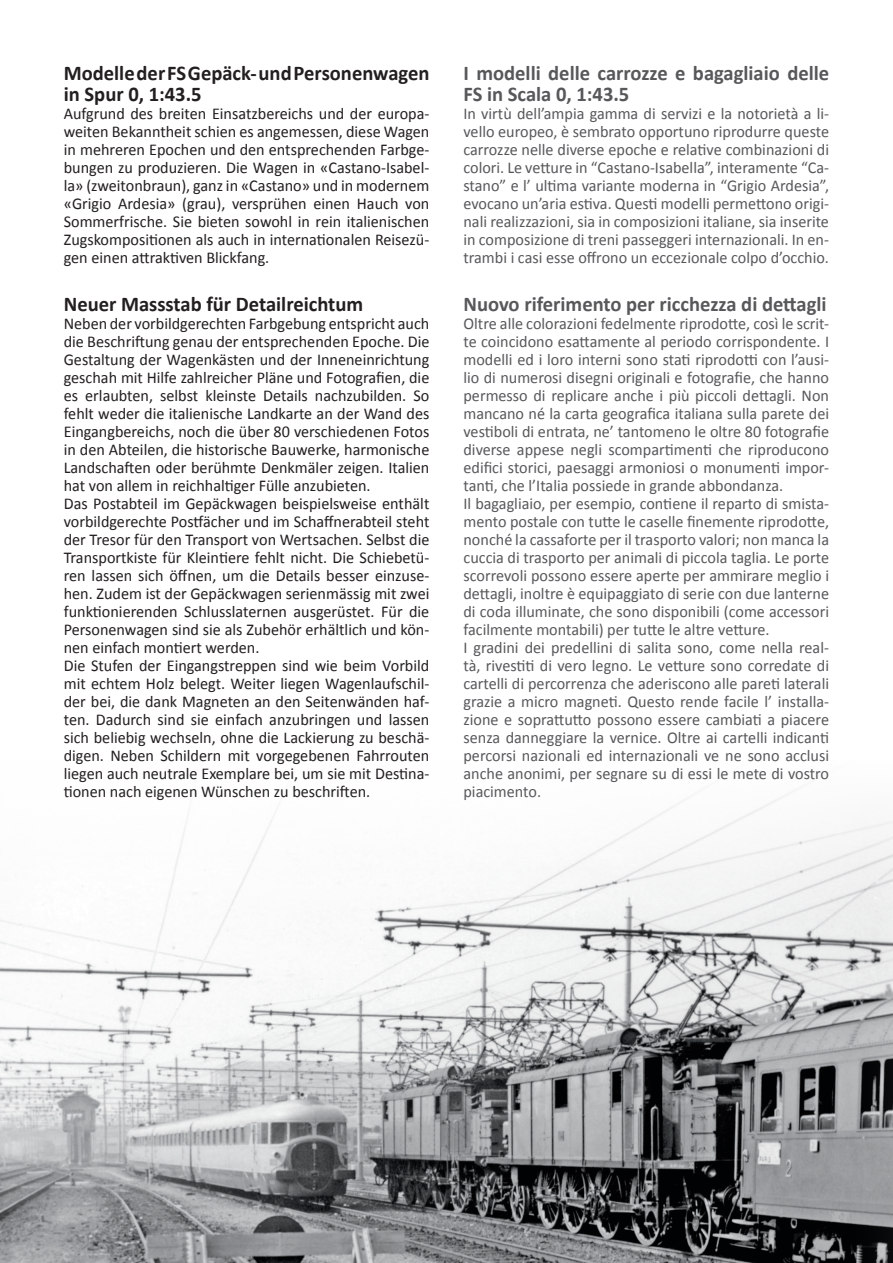
<style>
.page{position:relative;width:893px;height:1263px;background:#fff}
.page>*{position:absolute;margin:0;border:0;box-sizing:border-box;transform-origin:0 0}
.t1{font:700 21px/21px "Calibri";color:#57585a}
.t2{font:700 21px/21px "Calibri";color:#231f20}
.t3{font:16.5px/18px "Calibri";color:#57585a;text-align:justify}
.t4{font:16.5px/18px "Calibri";color:#231f20;text-align:justify}
</style>
<div class="page">
<img style="left:0;top:791px;width:893px;height:472px">
<p class="t2" style="left:64px;top:62px;width:367px">Modelle der FS Gepäck- und Personenwagen in Spur 0, 1:43.5</p>
<p class="t4" style="left:64px;top:104px;width:367px">Aufgrund des breiten Einsatzbereichs und der europa&shy;weiten Bekanntheit schien es angemessen, diese Wagen in mehreren Epochen und den entsprechenden Farbge&shy;bungen zu produzieren. Die Wagen in «Castano-Isabel&shy;la» (zweitonbraun), ganz in «Castano» und in modernem «Grigio Ardesia» (grau), versprühen einen Hauch von Sommerfrische. Sie bieten sowohl in rein italienischen Zugskompositionen als auch in internationalen Reisezü&shy;gen einen attraktiven Blickfang.</p>
<p class="t2" style="left:64px;top:293px;width:301px">Neuer Massstab für Detailreichtum</p>
<p class="t4" style="left:64px;top:314px;width:367px;text-align:left">Neben der vorbildgerechten Farbgebung entspricht auch die Beschriftung genau der entsprechenden Epoche. Die Gestaltung der Wagenkästen und der Inneneinrichtung geschah mit Hilfe zahlreicher Pläne und Fotografien, die es erlaubten, selbst kleinste Details nachzubilden. So fehlt weder die italienische Landkarte an der Wand des Eingangbereichs, noch die über 80 verschiedenen Fotos in den Abteilen, die historische Bauwerke, harmonische Landschaften oder berühmte Denkmäler zeigen. Italien hat von allem in reichhaltiger Fülle anzubieten.<br>Das Postabteil im Gepäckwagen beispielsweise enthält vorbildgerechte Postfächer und im Schaffnerabteil steht der Tresor für den Transport von Wertsachen. Selbst die Transportkiste für Kleintiere fehlt nicht. Die Schiebetü&shy;ren lassen sich öffnen, um die Details besser einzuse&shy;hen. Zudem ist der Gepäckwagen serienmässig mit zwei funktionierenden Schlusslaternen ausgerüstet. Für die Personenwagen sind sie als Zubehör erhältlich und kön&shy;nen einfach montiert werden.<br>Die Stufen der Eingangstreppen sind wie beim Vorbild mit echtem Holz belegt. Weiter liegen Wagenlaufschil&shy;der bei, die dank Magneten an den Seitenwänden haf&shy;ten. Dadurch sind sie einfach anzubringen und lassen sich beliebig wechseln, ohne die Lackierung zu beschä&shy;digen. Neben Schildern mit vorgegebenen Fahrrouten liegen auch neutrale Exemplare bei, um sie mit Destina&shy;tionen nach eigenen Wünschen zu beschriften.</p>
<p class="t1" style="left:463px;top:62px;width:367px">I modelli delle carrozze e bagagliaio delle<br>FS in Scala 0, 1:43.5</p>
<p class="t3" style="left:463px;top:104px;width:367px">In virtù dell’ampia gamma di servizi e la notorietà a li&shy;vello europeo, è sembrato opportuno riprodurre queste carrozze nelle diverse epoche e relative combinazioni di colori. Le vetture in “Castano-Isabella”, interamente “Ca&shy;stano” e l’ ultima variante moderna in “Grigio Ardesia”, evocano un’aria estiva. Questi modelli permettono origi&shy;nali realizzazioni, sia in composizioni italiane, sia inserite in composizione di treni passeggeri internazionali. In en&shy;trambi i casi esse offrono un eccezionale colpo d’occhio.</p>
<p class="t1" style="left:463px;top:293px;width:365px">Nuovo riferimento per ricchezza di dettagli</p>
<p class="t3" style="left:463px;top:314px;width:367px;text-align:left">Oltre alle colorazioni fedelmente riprodotte, così le scrit&shy;te coincidono esattamente al periodo corrispondente. I modelli ed i loro interni sono stati riprodotti con l’ausi&shy;lio di numerosi disegni originali e fotografie, che hanno permesso di replicare anche i più piccoli dettagli. Non mancano né la carta geografica italiana sulla parete dei vestiboli di entrata, ne’ tantomeno le oltre 80 fotografie diverse appese negli scompartimenti che riproducono edifici storici, paesaggi armoniosi o monumenti impor&shy;tanti, che l’Italia possiede in grande abbondanza.<br>Il bagagliaio, per esempio, contiene il reparto di smista&shy;mento postale con tutte le caselle finemente riprodotte, nonché la cassaforte per il trasporto valori; non manca la cuccia di trasporto per animali di piccola taglia. Le porte scorrevoli possono essere aperte per ammirare meglio i dettagli, inoltre è equipaggiato di serie con due lanterne di coda illuminate, che sono disponibili (come accessori facilmente montabili) per tutte le altre vetture.<br>I gradini dei predellini di salita sono, come nella real&shy;tà, rivestiti di vero legno. Le vetture sono corredate di cartelli di percorrenza che aderiscono alle pareti laterali grazie a micro magneti. Questo rende facile l’ installa&shy;zione e soprattutto possono essere cambiati a piacere senza danneggiare la vernice. Oltre ai cartelli indicanti percorsi nazionali ed internazionali ve ne sono acclusi anche anonimi, per segnare su di essi le mete di vostro piacimento.</p>
</div>
